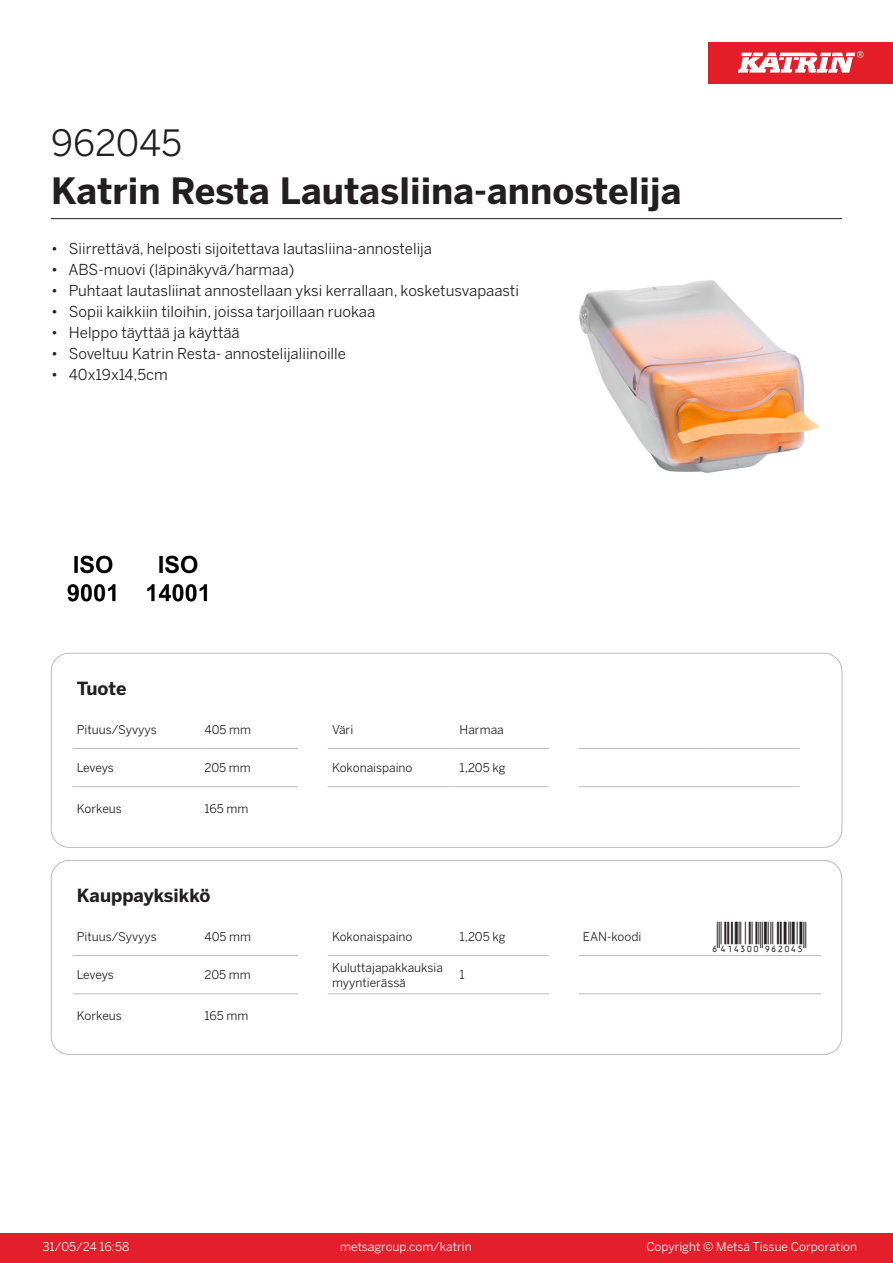
<style>
.page{position:relative;width:893px;height:1263px;background:#fff}
.page>*{position:absolute;margin:0;border:0;box-sizing:border-box;transform-origin:0 0}
.Product_Name{font:700 36px "Benton Sans";color:#231f20}
.External_material_co{font:36px "Benton Sans";color:#231f20}
.T_EAN{font:30px "Viisas EAN Matala";color:#231f20}
.T_TableHeader{font:700 18px "Benton Sans";color:#231f20}
.MarketingBullets{font:15px "Benton Sans";color:#231f20}
.T_TableBody{font:12px/14.4px "Benton Sans";color:#231f20}
.t1{font:12px "Benton Sans";color:#fff}
</style>
<div class="page">
<div style="left:0;top:1233px;width:893px;height:30px;background:#e41e2b"></div>
<div style="left:708px;top:43px;width:185px;height:41px;background:#e31e28"></div>
<svg style="left:738px;top:51px;width:126px;height:22px"></svg>
<hr style="left:73px;top:748px;width:127px;height:1px;background:#bcbdc0">
<hr style="left:200px;top:748px;width:98px;height:1px;background:#bcbdc0">
<hr style="left:328px;top:748px;width:127px;height:1px;background:#bcbdc0">
<hr style="left:455px;top:748px;width:94px;height:1px;background:#bcbdc0">
<hr style="left:579px;top:748px;width:127px;height:1px;background:#bcbdc0">
<hr style="left:706px;top:748px;width:94px;height:1px;background:#bcbdc0">
<hr style="left:73px;top:786px;width:127px;height:1px;background:#bcbdc0">
<hr style="left:200px;top:786px;width:98px;height:1px;background:#bcbdc0">
<hr style="left:328px;top:786px;width:127px;height:1px;background:#bcbdc0">
<hr style="left:455px;top:786px;width:94px;height:1px;background:#bcbdc0">
<hr style="left:579px;top:786px;width:127px;height:1px;background:#bcbdc0">
<hr style="left:706px;top:786px;width:94px;height:1px;background:#bcbdc0">
<div style="left:51px;top:653px;width:791px;height:194px;border:1px solid #bcbdc0;border-radius:18px"></div>
<hr style="left:73px;top:955px;width:127px;height:1px;background:#bcbdc0">
<hr style="left:200px;top:955px;width:98px;height:1px;background:#bcbdc0">
<hr style="left:328px;top:955px;width:127px;height:1px;background:#bcbdc0">
<hr style="left:455px;top:955px;width:94px;height:1px;background:#bcbdc0">
<hr style="left:579px;top:955px;width:127px;height:1px;background:#bcbdc0">
<hr style="left:706px;top:955px;width:115px;height:1px;background:#bcbdc0">
<hr style="left:73px;top:993px;width:127px;height:1px;background:#bcbdc0">
<hr style="left:200px;top:993px;width:98px;height:1px;background:#bcbdc0">
<hr style="left:328px;top:993px;width:127px;height:1px;background:#bcbdc0">
<hr style="left:455px;top:993px;width:94px;height:1px;background:#bcbdc0">
<hr style="left:579px;top:993px;width:127px;height:1px;background:#bcbdc0">
<hr style="left:706px;top:993px;width:115px;height:1px;background:#bcbdc0">
<div style="left:51px;top:860px;width:791px;height:195px;border:1px solid #bcbdc0;border-radius:18px"></div>
<img style="left:579px;top:280px;width:241px;height:193px">
<img style="left:67px;top:555px;width:49px;height:47px">
<img style="left:147px;top:555px;width:61px;height:47px">
<hr style="left:51px;top:218px;width:791px;height:1px;background:#231f20">
<p class="External_material_co" style="left:51px;top:121px;width:133px">962045</p>
<p class="Product_Name" style="left:51px;top:168px;width:632px">Katrin Resta Lautasliina-annostelija</p>
<p class="MarketingBullets" style="left:51px;top:239px;width:383px">• Siirrettävä, helposti sijoitettava lautasliina-annostelija</p>
<p class="MarketingBullets" style="left:51px;top:260px;width:245px">• ABS-muovi (läpinäkyvä/harmaa)</p>
<p class="MarketingBullets" style="left:51px;top:281px;width:469px">• Puhtaat lautasliinat annostellaan yksi kerrallaan, kosketusvapaasti</p>
<p class="MarketingBullets" style="left:51px;top:302px;width:326px">• Sopii kaikkiin tiloihin, joissa tarjoillaan ruokaa</p>
<p class="MarketingBullets" style="left:51px;top:323px;width:190px">• Helppo täyttää ja käyttää</p>
<p class="MarketingBullets" style="left:51px;top:344px;width:296px">• Soveltuu Katrin Resta- annostelijaliinoille</p>
<p class="MarketingBullets" style="left:51px;top:365px;width:118px">• 40x19x14,5cm</p>
<p class="T_TableHeader" style="left:77px;top:677px;width:51px">Tuote</p>
<p class="T_TableBody" style="left:77px;top:722px;width:81px">Pituus/Syvyys</p>
<p class="T_TableBody" style="left:204px;top:722px;width:48px">405 mm</p>
<p class="T_TableBody" style="left:332px;top:722px;width:23px">Väri</p>
<p class="T_TableBody" style="left:460px;top:722px;width:46px">Harmaa</p>
<p class="T_TableBody" style="left:77px;top:761px;width:39px">Leveys</p>
<p class="T_TableBody" style="left:204px;top:761px;width:48px">205 mm</p>
<p class="T_TableBody" style="left:332px;top:761px;width:82px">Kokonaispaino</p>
<p class="T_TableBody" style="left:460px;top:761px;width:47px">1,205 kg</p>
<p class="T_TableBody" style="left:77px;top:801px;width:47px">Korkeus</p>
<p class="T_TableBody" style="left:204px;top:801px;width:45px">165 mm</p>
<p class="T_TableHeader" style="left:77px;top:884px;width:135px">Kauppayksikkö</p>
<p class="T_TableBody" style="left:77px;top:930px;width:81px">Pituus/Syvyys</p>
<p class="T_TableBody" style="left:204px;top:930px;width:48px">405 mm</p>
<p class="T_TableBody" style="left:332px;top:930px;width:82px">Kokonaispaino</p>
<p class="T_TableBody" style="left:460px;top:930px;width:47px">1,205 kg</p>
<p class="T_TableBody" style="left:583px;top:930px;width:60px">EAN-koodi</p>
<p class="T_EAN" style="left:710px;top:921px;width:97px">*6414300962045*</p>
<p class="T_TableBody" style="left:77px;top:968px;width:39px">Leveys</p>
<p class="T_TableBody" style="left:204px;top:968px;width:48px">205 mm</p>
<p class="T_TableBody" style="left:332px;top:961px;width:112px">Kuluttajapakkauksia myyntierässä</p>
<p class="T_TableBody" style="left:460px;top:968px;width:7px">1</p>
<p class="T_TableBody" style="left:77px;top:1008px;width:47px">Korkeus</p>
<p class="T_TableBody" style="left:204px;top:1008px;width:45px">165 mm</p>
<p class="t1" style="left:43px;top:1239px;width:88px">31/05/24 16:58</p>
<p class="t1" style="left:340px;top:1239px;width:133px">metsagroup.com/katrin</p>
<p class="t1" style="left:646px;top:1239px;width:212px">Copyright © Metsä Tissue Corporation</p>
</div>
